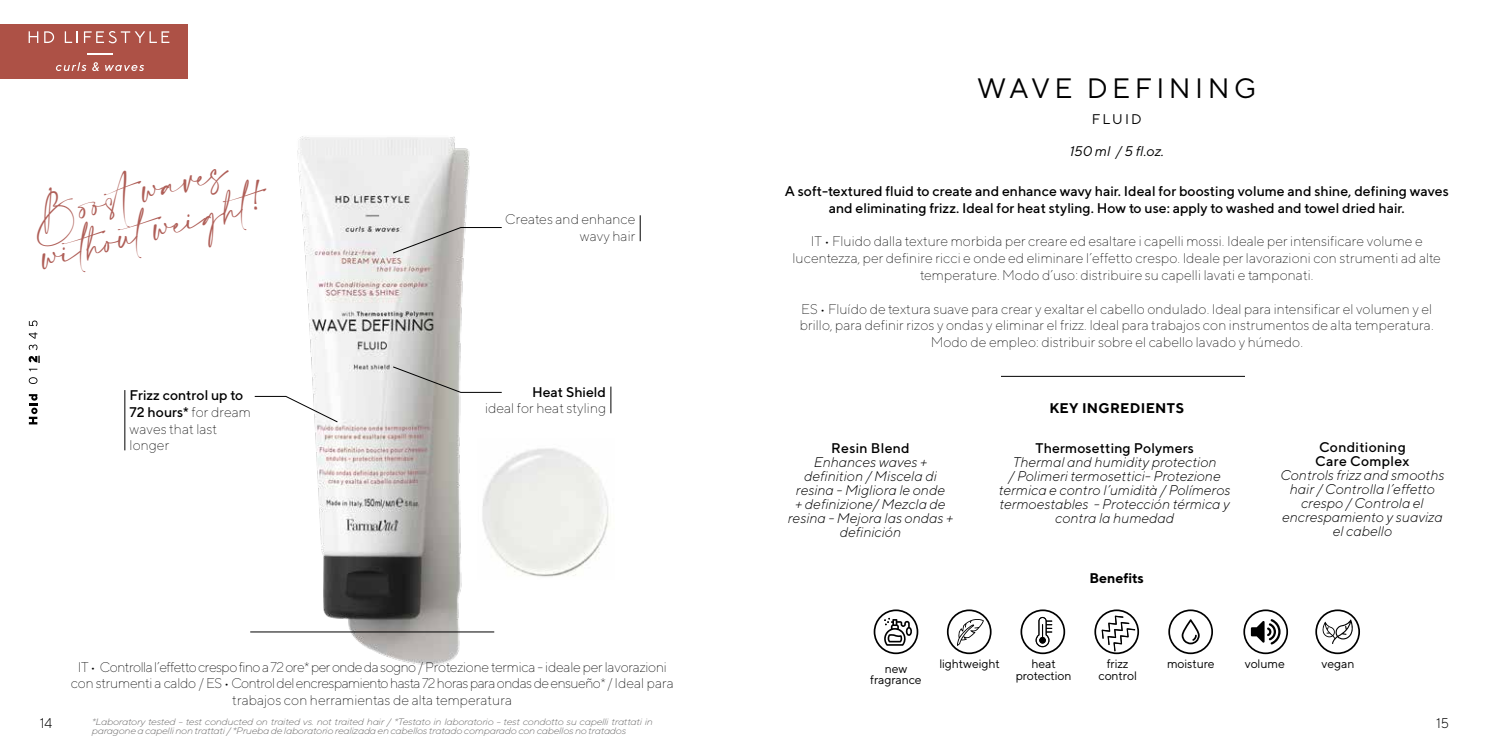
<style>
.page{position:relative;width:1489px;height:745px;background:#fff}
.page>*{position:absolute;margin:0;border:0;box-sizing:border-box;transform-origin:0 0}
.t1{font:28px/39.2px "Amalfi Coast";color:#af5e57}
.t2{font:28px "TT Norms";letter-spacing:.16em;color:#000}
.t3{font:200 14px/16.8px "TT Norms";color:#000;text-align:center}
.t4{font:italic 300 14px/14px "TT Norms";color:#000;text-align:center}
.t5{font:200 14px/16.8px "TT Norms";letter-spacing:-.02em;color:#000;text-align:center}
.t6{font:500 14px/16.8px "TT Norms";color:#000;text-align:center}
.t7{font:500 14px/14px "TT Norms";letter-spacing:.02em;color:#000}
.t8{font:700 14px "TT Norms";letter-spacing:.02em;color:#000}
.t9{font:italic 14px "TT Norms";color:#000}
.t10{font:700 14px "TT Norms";letter-spacing:-.005em;color:#000}
.t11{font:14px "TT Norms";letter-spacing:.16em;color:#000}
.t12{font:300 14px "TT Norms";color:#000}
.t13{font:12.25px/11.2px "TT Norms";letter-spacing:-.01em;color:#000;text-align:center}
.t14{font:italic 300 9.28px/9.3px "TT Norms";letter-spacing:-.03em;color:#706f6f;scale:1.14 1}
.s1{font-weight:500}
</style>
<div class="page">
<hr style="left:1000px;top:376px;width:244px;height:1px;background:#000">
<svg style="left:873px;top:609px;width:45px;height:44px"></svg>
<svg style="left:946px;top:609px;width:45px;height:44px"></svg>
<svg style="left:1020px;top:609px;width:45px;height:44px"></svg>
<svg style="left:1094px;top:609px;width:44px;height:44px"></svg>
<svg style="left:1168px;top:609px;width:44px;height:44px"></svg>
<svg style="left:1243px;top:609px;width:44px;height:44px"></svg>
<svg style="left:1315px;top:609px;width:44px;height:44px"></svg>
<div style="left:0;top:24px;width:187px;height:54px;background:#ad5146"></div>
<img style="left:482px;top:448px;width:127px;height:129px">
<img style="left:296px;top:136px;width:174px;height:529px">
<svg style="left:29px;top:394px;width:8px;height:30px"></svg>
<svg style="left:29px;top:377px;width:8px;height:7px"></svg>
<svg style="left:29px;top:344px;width:11px;height:27px"></svg>
<svg style="left:29px;top:332px;width:8px;height:6px"></svg>
<svg style="left:29px;top:320px;width:8px;height:6px"></svg>
<svg style="left:610px;top:386px;width:1px;height:27px"></svg>
<svg style="left:640px;top:215px;width:1px;height:26px"></svg>
<svg style="left:392px;top:366px;width:110px;height:26px"></svg>
<svg style="left:392px;top:227px;width:110px;height:26px"></svg>
<hr style="left:124px;top:390px;width:1px;height:60px;background:#000">
<svg style="left:254px;top:396px;width:84px;height:26px"></svg>
<hr style="left:250px;top:631px;width:244px;height:1px;background:#000">
<svg style="left:56px;top:62px;width:30px;height:9px"></svg>
<svg style="left:92px;top:62px;width:7px;height:9px"></svg>
<svg style="left:105px;top:65px;width:39px;height:6px"></svg>
<hr style="left:87px;top:53px;width:26px;height:2px;background:#fff">
<svg style="left:29px;top:31px;width:9px;height:12px"></svg>
<svg style="left:44px;top:31px;width:10px;height:12px"></svg>
<svg style="left:65px;top:31px;width:13px;height:12px"></svg>
<svg style="left:84px;top:31px;width:85px;height:12px"></svg>
<h1 class="t2" style="left:977px;top:71px;width:280px">WAVE DEFINING</h1>
<p class="t11" style="left:1091px;top:111px;width:51px">FLUID</p>
<h1 class="t1" style="left:27px;top:202px;width:237px;rotate:-15deg">Boo st waves without weight!</h1>
<p class="t3" style="left:130px;top:386px;width:123px;text-align:left"><span class="s1">Frizz control up to<br>72 hours*</span> for dream waves that last longer</p>
<p class="t3" style="left:505px;top:211px;width:132px;text-align:right">Creates and enhance wavy hair</p>
<p class="t6" style="left:532px;top:382px;width:76px">Heat Shield</p>
<p class="t3" style="left:485px;top:399px;width:123px">ideal for heat styling</p>
<p class="t9" style="left:1069px;top:142px;width:96px">150 ml / 5 fl.oz.</p>
<p class="t6" style="left:784px;top:182px;width:665px">A soft-textured fluid to create and enhance wavy hair. Ideal for boosting volume and shine, defining waves and eliminating frizz. Ideal for heat styling. How to use: apply to washed and towel dried hair.</p>
<p class="t3" style="left:792px;top:232px;width:650px">IT • Fluido dalla texture morbida per creare ed esaltare i capelli mossi. Ideale per intensificare volume e lucentezza, per definire ricci e onde ed eliminare l’effetto crespo. Ideale per lavorazioni con strumenti ad alte temperature. Modo d’uso: distribuire su capelli lavati e tamponati.</p>
<p class="t3" style="left:799px;top:300px;width:635px">ES • Fluído de textura suave para crear y exaltar el cabello ondulado. Ideal para intensificar el volumen y el brillo, para definir rizos y ondas y eliminar el frizz. Ideal para trabajos con instrumentos de alta temperatura.<br>Modo de empleo: distribuir sobre el cabello lavado y húmedo.</p>
<p class="t7" style="left:831px;top:440px;width:80px">Resin Blend</p>
<p class="t4" style="left:787px;top:454px;width:167px">Enhances waves + definition / Miscela di resina - Migliora le onde<br>+ definizione/ Mezcla de resina - Mejora las ondas + definición</p>
<p class="t8" style="left:1049px;top:399px;width:136px">KEY INGREDIENTS</p>
<p class="t6" style="left:1035px;top:438px;width:160px">Thermosetting Polymers</p>
<p class="t4" style="left:998px;top:454px;width:233px">Thermal and humidity protection<br>/ Polimeri termosettici- Protezione termica e contro l’umidità / Polímeros termoestables - Protección térmica y contra la humedad</p>
<p class="t10" style="left:1089px;top:569px;width:56px">Benefits</p>
<p class="t7" style="left:1315px;top:440px;width:96px">Conditioning<br>Care Complex</p>
<p class="t4" style="left:1280px;top:468px;width:166px">Controls frizz and smooths hair / Controlla l’effetto crespo / Controla el encrespamiento y suaviza el cabello</p>
<p class="t13" style="left:1106px;top:657px;width:23px">frizz</p>
<p class="t13" style="left:1166px;top:657px;width:49px">moisture</p>
<p class="t13" style="left:1321px;top:657px;width:34px">vegan</p>
<p class="t13" style="left:1098px;top:669px;width:40px">control</p>
<p class="t13" style="left:939px;top:657px;width:62px">lightweight</p>
<p class="t13" style="left:1244px;top:657px;width:42px">volume</p>
<p class="t13" style="left:1015px;top:657px;width:57px">heat protection</p>
<p class="t5" style="left:71px;top:657px;width:604px">IT • Controlla l’effetto crespo fino a 72 ore* per onde da sogno / Protezione termica - ideale per lavorazioni con strumenti a caldo / ES • Control del encrespamiento hasta 72 horas para ondas de ensueño* / Ideal para trabajos con herramientas de alta temperatura</p>
<p class="t14" style="left:92px;top:716px;width:494px">*Laboratory tested - test conducted on traited vs. not traited hair / *Testato in laboratorio - test condotto su capelli trattati in paragone a capelli non trattati / *Prueba de laboratorio realizada en cabellos tratado comparado con cabellos no tratados</p>
<p class="t13" style="left:870px;top:662px;width:53px">new fragrance</p>
<p class="t12" style="left:40px;top:714px;width:14px">14</p>
<p class="t12" style="left:1435px;top:714px;width:15px">15</p>
</div>
